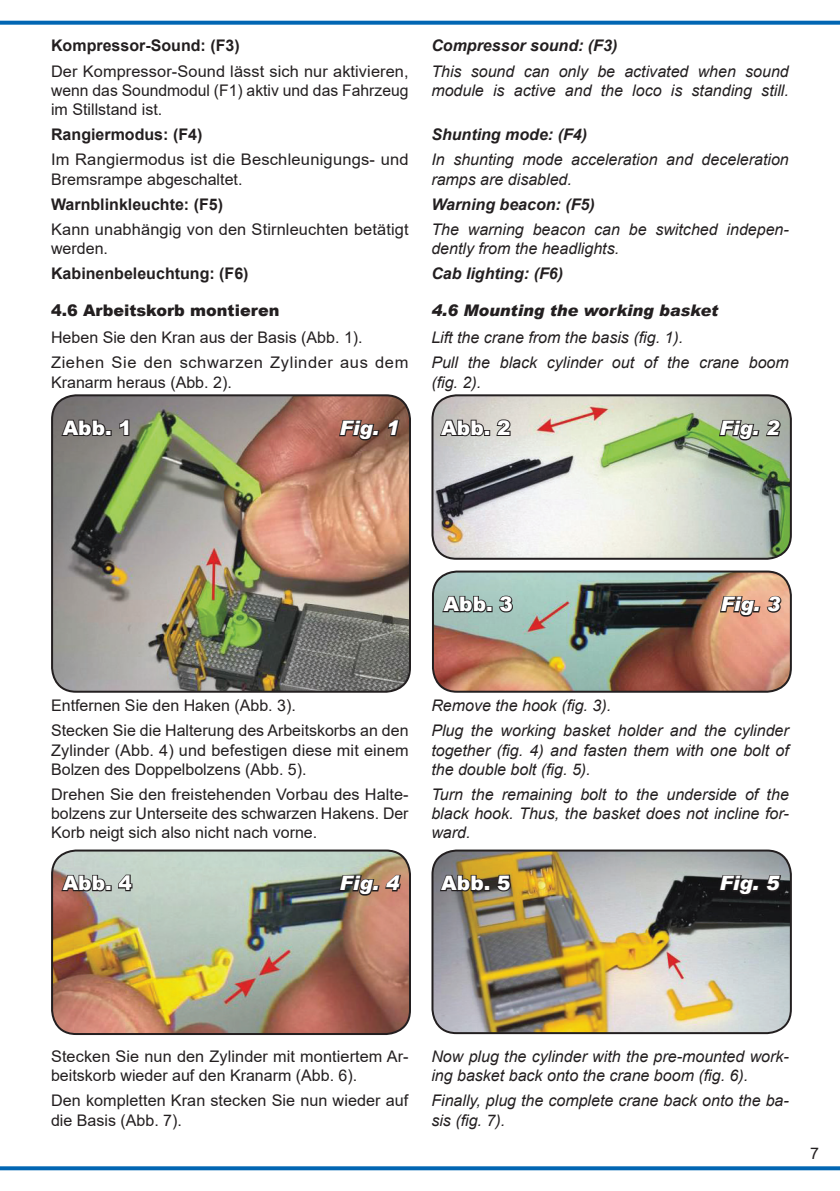
<style>
.page{position:relative;width:840px;height:1191px;background:#fff}
.page>*{position:absolute;margin:0;border:0;box-sizing:border-box;transform-origin:0 0}
.t1{font:900 20px "Arial";letter-spacing:.005em;color:#fff}
.t2{font:italic 900 20px "Arial";color:#fff}
.t3{font:16px/19.2px "Arial";color:#231f20}
.t4{font:italic 16px/19.2px "Arial";color:#231f20}
.t5{font:700 16px "Arial";color:#231f20}
.t6{font:italic 700 16px "Arial";color:#231f20}
.t7{font:16px/25.2px "Arial";letter-spacing:.035em;color:#231f20}
.t8{font:italic 900 16px "Arial";color:#231f20}
.t9{font:900 16px "Arial";color:#231f20}
</style>
<div class="page">
<hr style="left:0;top:21px;width:839px;height:3px;background:#0166b3">
<svg style="left:0;top:1166px;width:839px;height:4px;background:#1471b8"></svg>
<img style="left:52px;top:395px;width:358px;height:296px">
<div style="left:51px;top:394px;width:360px;height:298px;border:2px solid #231f20;border-radius:24px"></div>
<img style="left:434px;top:395px;width:356px;height:164px">
<div style="left:431px;top:394px;width:360px;height:166px;border:2px solid #231f20;border-radius:24px"></div>
<svg style="left:337px;top:418px;width:43px;height:24px"></svg>
<svg style="left:386px;top:418px;width:14px;height:19px"></svg>
<svg style="left:60px;top:417px;width:47px;height:21px"></svg>
<div style="left:105px;top:430px;width:7px;height:6px;border:2px solid #231f20"></div>
<svg style="left:118px;top:418px;width:12px;height:19px"></svg>
<svg style="left:717px;top:418px;width:64px;height:24px;background:#7c8472"></svg>
<svg style="left:438px;top:417px;width:47px;height:21px"></svg>
<div style="left:483px;top:430px;width:7px;height:6px;border:2px solid #231f20"></div>
<svg style="left:495px;top:418px;width:16px;height:19px"></svg>
<img style="left:434px;top:571px;width:356px;height:120px">
<div style="left:431px;top:570px;width:360px;height:122px;border:2px solid #231f20;border-radius:24px"></div>
<svg style="left:718px;top:594px;width:63px;height:24px;background:#a47b66"></svg>
<svg style="left:440px;top:594px;width:74px;height:20px"></svg>
<img style="left:52px;top:852px;width:358px;height:182px">
<div style="left:51px;top:849px;width:360px;height:186px;border:2px solid #231f20;border-radius:24px"></div>
<img style="left:434px;top:850px;width:356px;height:183px">
<div style="left:431px;top:849px;width:360px;height:185px;border:2px solid #231f20;border-radius:24px"></div>
<svg style="left:337px;top:873px;width:65px;height:24px;background:#7a614f"></svg>
<svg style="left:60px;top:872px;width:47px;height:21px"></svg>
<div style="left:105px;top:885px;width:7px;height:6px;border:2px solid #231f20"></div>
<svg style="left:117px;top:873px;width:16px;height:19px"></svg>
<svg style="left:717px;top:873px;width:65px;height:24px;background:#353436"></svg>
<svg style="left:438px;top:872px;width:47px;height:21px"></svg>
<div style="left:483px;top:885px;width:7px;height:6px;border:2px solid #231f20"></div>
<svg style="left:495px;top:874px;width:17px;height:18px"></svg>
<p class="t5" style="left:51px;top:34px;width:190px">Kompressor-Sound: (F3)</p>
<p class="t3" style="left:51px;top:61px;width:359px;text-align:justify">Der Kompressor-Sound lässt sich nur aktivieren, wenn das Soundmodul (F1) aktiv und das Fahrzeug im Stillstand ist.</p>
<p class="t5" style="left:51px;top:123px;width:153px">Rangiermodus: (F4)</p>
<p class="t3" style="left:51px;top:150px;width:359px">Im Rangiermodus ist die Beschleunigungs- und<br>Bremsrampe abgeschaltet.</p>
<p class="t5" style="left:51px;top:193px;width:173px">Warnblinkleuchte: (F5)</p>
<p class="t3" style="left:51px;top:220px;width:359px">Kann unabhängig von den Stirnleuchten betätigt werden.</p>
<p class="t5" style="left:51px;top:262px;width:199px">Kabinenbeleuchtung: (F6)</p>
<p class="t9" style="left:51px;top:299px;width:230px">4.6 Arbeitskorb montieren</p>
<p class="t7" style="left:51px;top:325px;width:358px">Heben Sie den Kran aus der Basis (Abb. 1).<br>Ziehen Sie den schwarzen Zylinder aus dem</p>
<p class="t3" style="left:51px;top:372px;width:182px">Kranarm heraus (Abb. 2).</p>
<p class="t6" style="left:431px;top:35px;width:187px">Compressor sound: (F3)</p>
<p class="t4" style="left:431px;top:62px;width:359px">This sound can only be activated when sound module is active and the loco is standing still.</p>
<p class="t6" style="left:431px;top:124px;width:157px">Shunting mode: (F4)</p>
<p class="t4" style="left:431px;top:150px;width:359px">In shunting mode acceleration and deceleration ramps are disabled.</p>
<p class="t6" style="left:431px;top:193px;width:165px">Warning beacon: (F5)</p>
<p class="t4" style="left:431px;top:220px;width:359px">The warning beacon can be switched indepen&shy;dently from the headlights.</p>
<p class="t6" style="left:431px;top:263px;width:133px">Cab lighting: (F6)</p>
<p class="t8" style="left:431px;top:300px;width:288px">4.6 Mounting the working basket</p>
<p class="t4" style="left:431px;top:325px;width:359px;line-height:25.2px">Lift the crane from the basis (fig. 1).<br>Pull the black cylinder out of the crane boom</p>
<p class="t4" style="left:431px;top:372px;width:51px">(fig. 2).</p>
<p class="t1" style="left:63px;top:413px;width:71px">Abb. 1</p>
<p class="t2" style="left:339px;top:416px;width:61px">Fig. 1</p>
<p class="t1" style="left:441px;top:413px;width:71px">Abb. 2</p>
<p class="t2" style="left:719px;top:416px;width:61px">Fig. 2</p>
<p class="t1" style="left:443px;top:589px;width:71px">Abb. 3</p>
<p class="t2" style="left:720px;top:592px;width:61px">Fig. 3</p>
<p class="t3" style="left:51px;top:693px;width:359px;line-height:25.2px">Entfernen Sie den Haken (Abb. 3).<br>Stecken Sie die Halterung des Arbeitskorbs an den</p>
<p class="t3" style="left:51px;top:740px;width:359px">Zylinder (Abb. 4) und befestigen diese mit einem<br>Bolzen des Doppelbolzens (Abb. 5).</p>
<p class="t3" style="left:51px;top:784px;width:359px;text-align:justify">Drehen Sie den freistehenden Vorbau des Halte&shy;bolzens zur Unterseite des schwarzen Hakens. Der Korb neigt sich also nicht nach vorne.</p>
<p class="t4" style="left:431px;top:693px;width:359px;line-height:25.2px">Remove the hook (fig. 3).<br>Plug the working basket holder and the cylinder</p>
<p class="t4" style="left:431px;top:740px;width:359px">together (fig. 4) and fasten them with one bolt of the double bolt (fig. 5).</p>
<p class="t4" style="left:431px;top:785px;width:359px;text-align:justify">Turn the remaining bolt to the underside of the black hook. Thus, the basket does not incline for&shy;ward.</p>
<p class="t1" style="left:63px;top:868px;width:71px">Abb. 4</p>
<p class="t2" style="left:339px;top:871px;width:61px">Fig. 4</p>
<p class="t1" style="left:441px;top:868px;width:71px">Abb. 5</p>
<p class="t2" style="left:719px;top:871px;width:61px">Fig. 5</p>
<p class="t3" style="left:51px;top:1046px;width:359px">Stecken Sie nun den Zylinder mit montiertem Ar&shy;beitskorb wieder auf den Kranarm (Abb. 6).</p>
<p class="t3" style="left:51px;top:1091px;width:358px">Den kompletten Kran stecken Sie nun wieder auf die Basis (Abb. 7).</p>
<p class="t4" style="left:431px;top:1047px;width:359px">Now plug the cylinder with the pre-mounted work&shy;ing basket back onto the crane boom (fig. 6).</p>
<p class="t4" style="left:431px;top:1091px;width:359px">Finally, plug the complete crane back onto the ba&shy;sis (fig. 7).</p>
<p class="t3" style="left:809px;top:1143px;width:10px">7</p>
</div>
